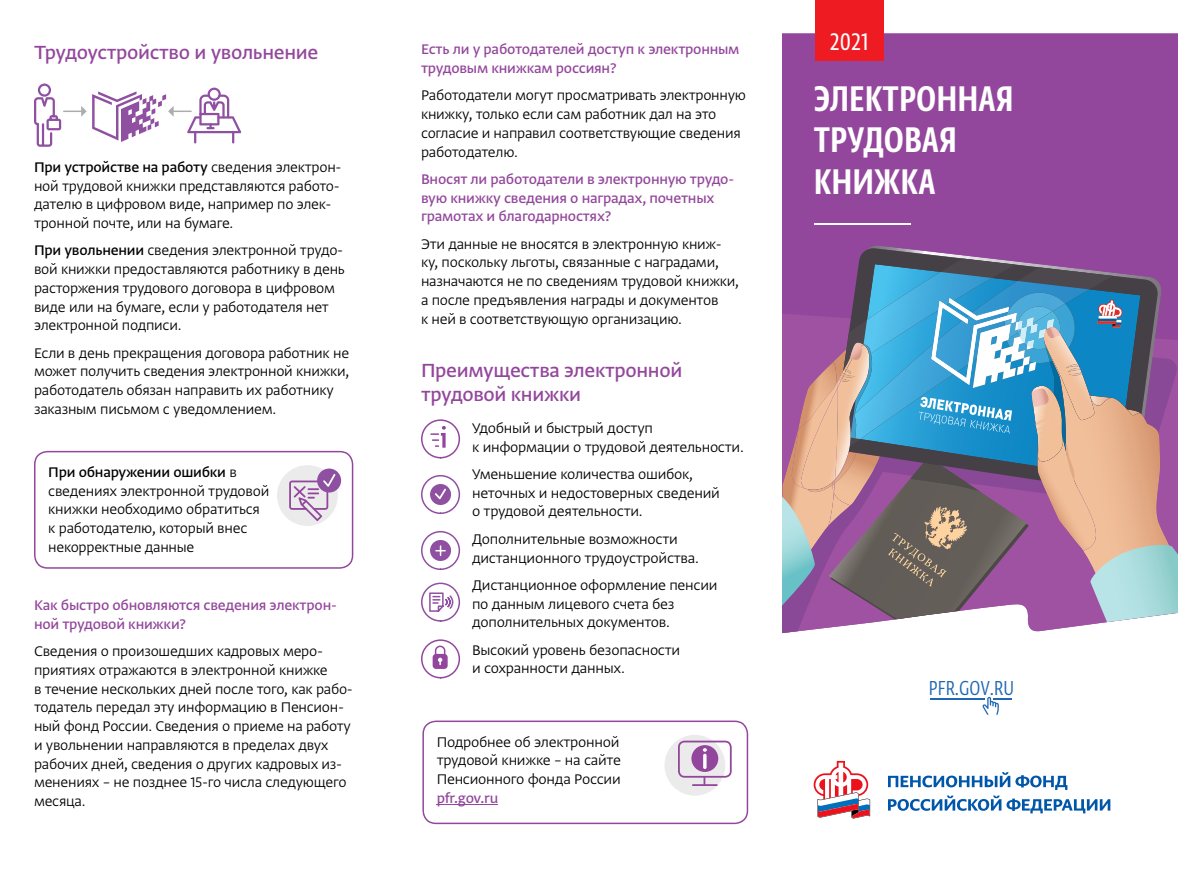
<style>
.page{position:relative;width:1178px;height:872px;background:#fff}
.page>*{position:absolute;margin:0;border:0;box-sizing:border-box;transform-origin:0 0}
.t1{font:42.3px/41.1px "Greta Sans Cnd Pro Sm Bld";color:#fff}
.t2{font:28.5px "Greta Sans Cnd Pro";color:#fff}
.t3{font:300 24px "Greta Sans Cnd Pro";color:#2168b3}
.t4{font:500 22.5px/24px "Greta Sans Pro";letter-spacing:-.015em;color:#93479c}
.t5{font:300 16.5px/18.8px "Greta Sans Pro";letter-spacing:-.015em;color:#000}
.t6{font:500 16.5px/18.8px "Greta Sans Pro";letter-spacing:-.015em;color:#93479c}
.s1{font-weight:500}
</style>
<div class="page">
<svg style="left:34px;top:83px;width:207px;height:64px"></svg>
<svg style="left:421px;top:419px;width:39px;height:39px"></svg>
<svg style="left:421px;top:475px;width:39px;height:39px"></svg>
<svg style="left:421px;top:531px;width:39px;height:39px"></svg>
<svg style="left:421px;top:582px;width:39px;height:39px"></svg>
<svg style="left:421px;top:639px;width:39px;height:39px"></svg>
<div style="left:782px;top:33px;width:396px;height:225px;background:#93479c"></div>
<svg style="left:833px;top:248px;width:325px;height:10px;background:#8b5092"></svg>
<svg style="left:782px;top:258px;width:396px;height:376px;background:#8a89a3"></svg>
<svg style="left:814px;top:761px;width:56px;height:57px"></svg>
<svg style="left:888px;top:772px;width:222px;height:41px"></svg>
<hr style="left:814px;top:223px;width:97px;height:2px;background:#fff">
<hr style="left:930px;top:698px;width:55px;height:1px;background:#2168b3">
<svg style="left:982px;top:697px;width:30px;height:17px"></svg>
<div style="left:816px;top:0;width:68px;height:61px;background:#ee1b23"></div>
<svg style="left:34px;top:451px;width:319px;height:117px"></svg>
<svg style="left:422px;top:720px;width:326px;height:104px"></svg>
<hr style="left:703px;top:753px;width:3px;height:16px;background:#fff;border-radius:2px">
<h3 class="t4" style="left:34px;top:39px;width:286px">Трудоустройство и увольнение</h3>
<p class="t5" style="left:34px;top:157px;width:309px"><span class="s1">При устройстве на работу</span> сведения электрон&shy;ной трудовой книжки представляются работо&shy;дателю в цифровом виде, например по элек&shy;тронной почте, или на бумаге.</p>
<p class="t5" style="left:34px;top:240px;width:312px"><span class="s1">При увольнении</span> сведения электронной трудо&shy;вой книжки предоставляются работнику в день расторжения трудового договора в цифровом виде или на бумаге, если у работодателя нет электронной подписи.</p>
<p class="t5" style="left:34px;top:342px;width:317px">Если в день прекращения договора работник не может получить сведения электронной книжки, работодатель обязан направить их работнику заказным письмом с уведомлением.</p>
<p class="t5" style="left:48px;top:462px;width:222px"><span class="s1">При обнаружении ошибки</span> в сведениях электронной трудовой книжки необходимо обратиться к работодателю, который внес некорректные данные</p>
<p class="t6" style="left:34px;top:595px;width:304px">Как быстро обновляются сведения электрон&shy;ной трудовой книжки?</p>
<p class="t5" style="left:34px;top:641px;width:320px">Сведения о произошедших кадровых меро&shy;приятиях отражаются в электронной книжке<br>в течение нескольких дней после того, как рабо&shy;тодатель передал эту информацию в Пенсион&shy;ный фонд России. Сведения о приеме на работу и увольнении направляются в пределах двух рабочих дней, сведения о других кадровых из&shy;менениях – не позднее 15-го числа следующего месяца.</p>
<p class="t6" style="left:421px;top:39px;width:320px">Есть ли у работодателей доступ к электронным трудовым книжкам россиян?</p>
<p class="t5" style="left:421px;top:85px;width:326px">Работодатели могут просматривать электронную книжку, только если сам работник дал на это согласие и направил соответствующие сведения работодателю.</p>
<p class="t6" style="left:421px;top:169px;width:315px">Вносят ли работодатели в электронную трудо&shy;вую книжку сведения о наградах, почетных грамотах и благодарностях?</p>
<p class="t5" style="left:421px;top:233px;width:319px">Эти данные не вносятся в электронную книж&shy;ку, поскольку льготы, связанные с наградами, назначаются не по сведениям трудовой книжки, а после предъявления награды и документов<br>к ней в соответствующую организацию.</p>
<h3 class="t4" style="left:421px;top:357px;width:263px">Преимущества электронной трудовой книжки</h3>
<p class="t5" style="left:472px;top:418px;width:273px">Удобный и быстрый доступ<br>к информации о трудовой деятельности.</p>
<p class="t5" style="left:472px;top:464px;width:249px">Уменьшение количества ошибок, неточных и недостоверных сведений о трудовой деятельности.</p>
<p class="t5" style="left:472px;top:528px;width:228px">Дополнительные возможности дистанционного трудоустройства.</p>
<p class="t5" style="left:472px;top:574px;width:247px">Дистанционное оформление пенсии по данным лицевого счета без дополнительных документов.</p>
<p class="t5" style="left:472px;top:639px;width:210px">Высокий уровень безопасности и сохранности данных.</p>
<p class="t5" style="left:437px;top:731px;width:186px;text-align:justify">Подробнее об электронной трудовой книжке – на сайте Пенсионного фонда России</p>
<p class="t6" style="left:437px;top:787px;width:63px">pfr.gov.ru</p>
<h2 class="t2" style="left:830px;top:24px;width:40px">2021</h2>
<h1 class="t1" style="left:814px;top:76px;width:202px">ЭЛЕКТРОННАЯ<br>ТРУДОВАЯ<br>КНИЖКА</h1>
<h3 class="t3" style="left:929px;top:672px;width:87px">PFR.GOV.RU</h3>
</div>
